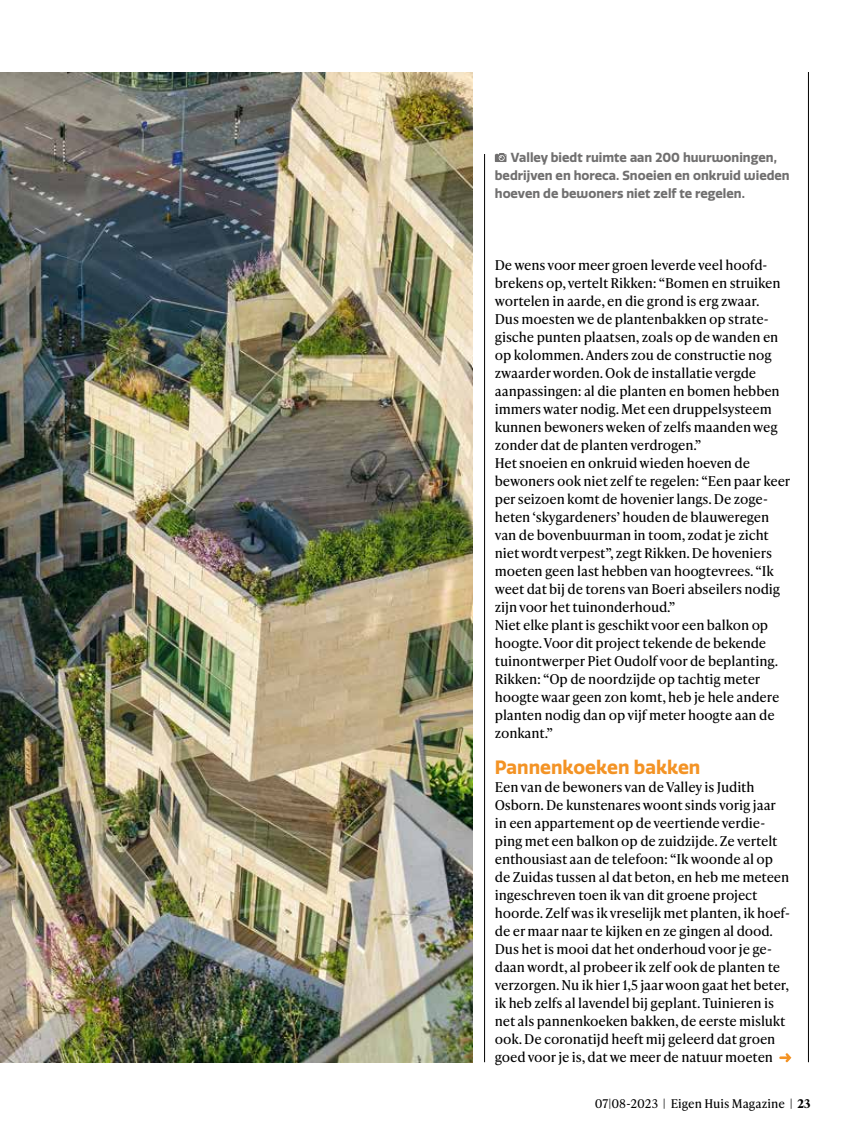
<style>
.page{position:relative;width:851px;height:1127px;background:#fff}
.page>*{position:absolute;margin:0;border:0;box-sizing:border-box;transform-origin:0 0}
.t1{font:700 18.75px "Quatro";color:#f39325}
.t2{font:13.5px/18px "Ivy Presto Text";letter-spacing:-.01em;color:#000}
.t3{font:700 12.75px/18px "Quatro";color:#706f6f}
.t4{font:12px "Ivy Presto Text";color:#000}
.s1{font-weight:700}
</style>
<div class="page">
<img style="left:0;top:72px;width:472px;height:990px">
<hr style="left:808px;top:72px;width:1px;height:990px;background:#000">
<svg style="left:779px;top:1053px;width:12px;height:9px"></svg>
<hr style="left:484px;top:154px;width:1px;height:908px;background:#000">
<svg style="left:495px;top:153px;width:11px;height:9px"></svg>
<p class="t3" style="left:495px;top:149px;width:296px;text-indent:16px">Valley biedt ruimte aan 200 huurwoningen, bedrijven en horeca. Snoeien en onkruid wieden hoeven de bewoners niet zelf te regelen.</p>
<p class="t2" style="left:495px;top:255px;width:297px">De wens voor meer groen leverde veel hoofd&shy;brekens op, vertelt Rikken: “Bomen en struiken wortelen in aarde, en die grond is erg zwaar.<br>Dus moesten we de plantenbakken op strate&shy;gische punten plaatsen, zoals op de wanden en op kolommen. Anders zou de constructie nog zwaarder worden. Ook de installatie vergde aanpassingen: al die planten en bomen hebben immers water nodig. Met een druppelsysteem kunnen bewoners weken of zelfs maanden weg zonder dat de planten verdrogen.”<br>Het snoeien en onkruid wieden hoeven de bewoners ook niet zelf te regelen: “Een paar keer per seizoen komt de hovenier langs. De zoge&shy;heten ‘skygardeners’ houden de blauweregen van de bovenbuurman in toom, zodat je zicht niet wordt verpest”, zegt Rikken. De hoveniers moeten geen last hebben van hoogtevrees. “Ik weet dat bij de torens van Boeri abseilers nodig zijn voor het tuinonderhoud.”<br>Niet elke plant is geschikt voor een balkon op hoogte. Voor dit project tekende de bekende tuinontwerper Piet Oudolf voor de beplanting.<br>Rikken: “Op de noordzijde op tachtig meter hoogte waar geen zon komt, heb je hele andere planten nodig dan op vijf meter hoogte aan de zonkant.”</p>
<h1 class="t1" style="left:495px;top:756px;width:207px">Pannenkoeken bakken</h1>
<p class="t2" style="left:495px;top:777px;width:297px">Een van de bewoners van de Valley is Judith Osborn. De kunstenares woont sinds vorig jaar in een appartement op de veertiende verdie&shy;ping met een balkon op de zuidzijde. Ze vertelt enthousiast aan de telefoon: “Ik woonde al op de Zuidas tussen al dat beton, en heb me meteen ingeschreven toen ik van dit groene project hoorde. Zelf was ik vreselijk met planten, ik hoef&shy;de er maar naar te kijken en ze gingen al dood.<br>Dus het is mooi dat het onderhoud voor je ge&shy;daan wordt, al probeer ik zelf ook de planten te verzorgen. Nu ik hier 1,5 jaar woon gaat het beter, ik heb zelfs al lavendel bij geplant. Tuinieren is net als pannenkoeken bakken, de eerste mislukt ook. De coronatijd heeft mij geleerd dat groen goed voor je is, dat we meer de natuur moeten</p>
<p class="t4" style="left:595px;top:1095px;width:217px">07|08-2023 | Eigen Huis Magazine | <span class="s1">23</span></p>
</div>
